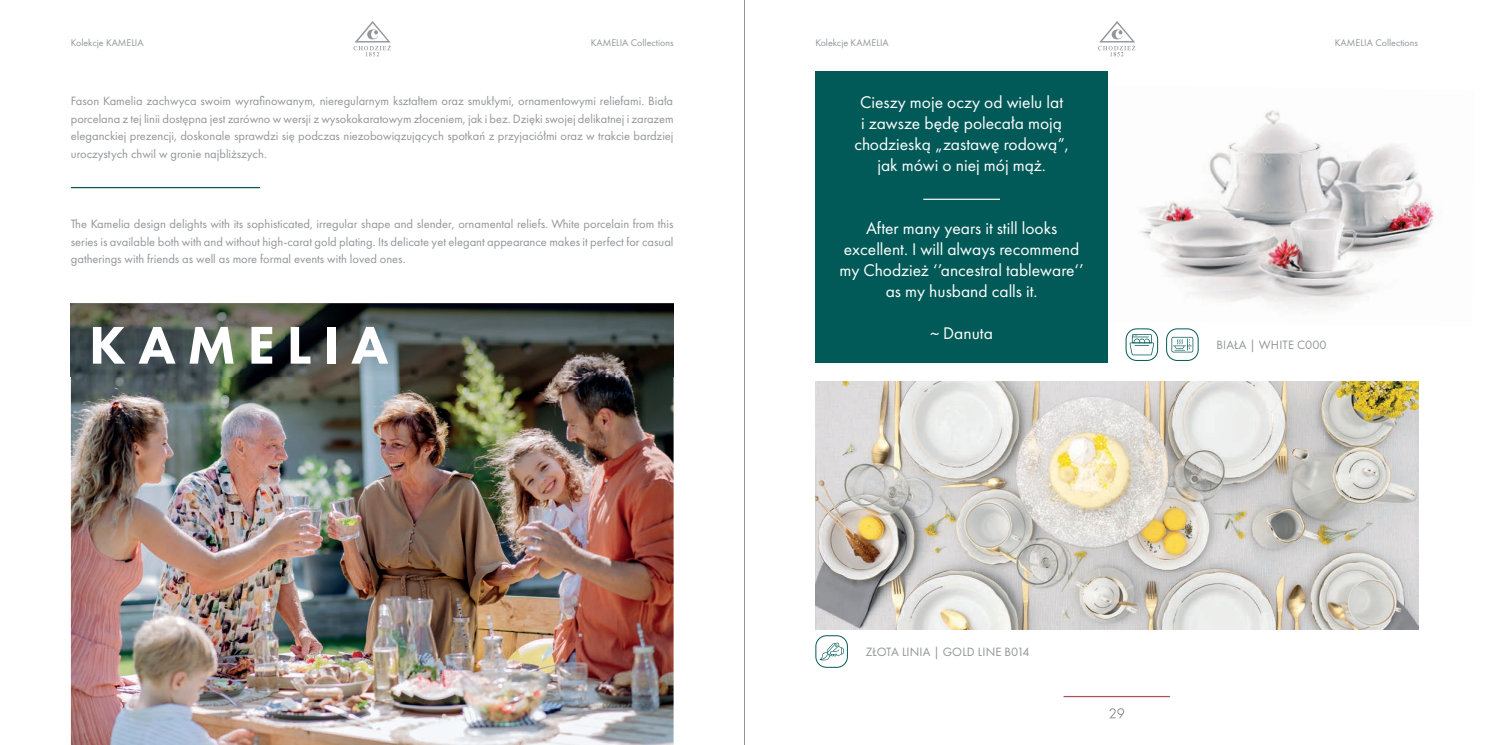
<style>
.page{position:relative;width:1489px;height:745px;background:#fff}
.page>*{position:absolute;margin:0;border:0;box-sizing:border-box;transform-origin:0 0}
.t1{font:800 55px "Futura PT";letter-spacing:.21em;color:#fff}
.t2{font:17.5px/21px "Futura PT";color:#fff;text-align:center}
.t3{font:12.5px/17.5px "Futura PT";color:#939598;text-align:justify}
.t4{font:12.5px "Futura PT";letter-spacing:.01em;color:#929595}
.t5{font:10px "Futura PT";color:#939598}
</style>
<div class="page">
<svg style="left:353px;top:21px;width:38px;height:35px"></svg>
<svg style="left:1109px;top:708px;width:15px;height:10px"></svg>
<svg style="left:1098px;top:21px;width:37px;height:35px"></svg>
<hr style="left:1063px;top:695px;width:106px;height:1px;background:#a95158">
<img style="left:71px;top:376px;width:602px;height:368px">
<img style="left:71px;top:304px;width:602px;height:72px">
<img style="left:1107px;top:85px;width:328px;height:241px">
<img style="left:815px;top:381px;width:602px;height:247px">
<hr style="left:71px;top:187px;width:189px;height:1px;background:#015a58">
<div style="left:815px;top:71px;width:292px;height:291px;background:#015a58"></div>
<hr style="left:923px;top:198px;width:76px;height:2px;background:#f2f3f4">
<svg style="left:1129px;top:334px;width:25px;height:21px"></svg>
<div style="left:1125px;top:328px;width:32px;height:32px;border:1px solid #015a58;border-radius:11px"></div>
<svg style="left:1171px;top:336px;width:22px;height:16px"></svg>
<div style="left:1166px;top:328px;width:32px;height:32px;border:1px solid #015a58;border-radius:11px"></div>
<svg style="left:819px;top:642px;width:24px;height:18px"></svg>
<div style="left:815px;top:635px;width:32px;height:32px;border:1px solid #015a58;border-radius:11px"></div>
<hr style="left:744px;top:0;width:1px;height:744px;background:#939598">
<p class="t5" style="left:71px;top:37px;width:74px">Kolekcje KAMELIA</p>
<p class="t5" style="left:591px;top:37px;width:84px">KAMELIA Collections</p>
<p class="t5" style="left:815px;top:37px;width:75px">Kolekcje KAMELIA</p>
<p class="t5" style="left:1334px;top:37px;width:85px">KAMELIA Collections</p>
<p class="t3" style="left:71px;top:92px;width:604px">Fason Kamelia zachwyca swoim wyrafinowanym, nieregularnym kształtem oraz smukłymi, ornamentowymi reliefami. Biała porcelana z tej linii dostępna jest zarówno w wersji z wysokokaratowym złoceniem, jak i bez. Dzięki swojej delikatnej i zarazem eleganckiej prezencji, doskonale sprawdzi się podczas niezobowiązujących spotkań z przyjaciółmi oraz w trakcie bardziej uroczystych chwil w gronie najbliższych.</p>
<p class="t3" style="left:71px;top:215px;width:604px">The Kamelia design delights with its sophisticated, irregular shape and slender, ornamental reliefs. White porcelain from this series is available both with and without high-carat gold plating. Its delicate yet elegant appearance makes it perfect for casual gatherings with friends as well as more formal events with loved ones.</p>
<h1 class="t1" style="left:89px;top:310px;width:301px">KAMELIA</h1>
<h2 class="t2" style="left:854px;top:91px;width:216px">Cieszy moje oczy od wielu lat<br>i zawsze będę polecała moją chodzieską „zastawę rodową”, jak mówi o niej mój mąż.</h2>
<h2 class="t2" style="left:839px;top:217px;width:246px">After many years it still looks excellent. I will always recommend my Chodzież ‘’ancestral tableware‘’ as my husband calls it.</h2>
<h2 class="t2" style="left:930px;top:322px;width:64px">~ Danuta</h2>
<p class="t4" style="left:865px;top:644px;width:165px">ZŁOTA LINIA | GOLD LINE B014</p>
<p class="t4" style="left:1216px;top:337px;width:112px">BIAŁA | WHITE C000</p>
</div>
